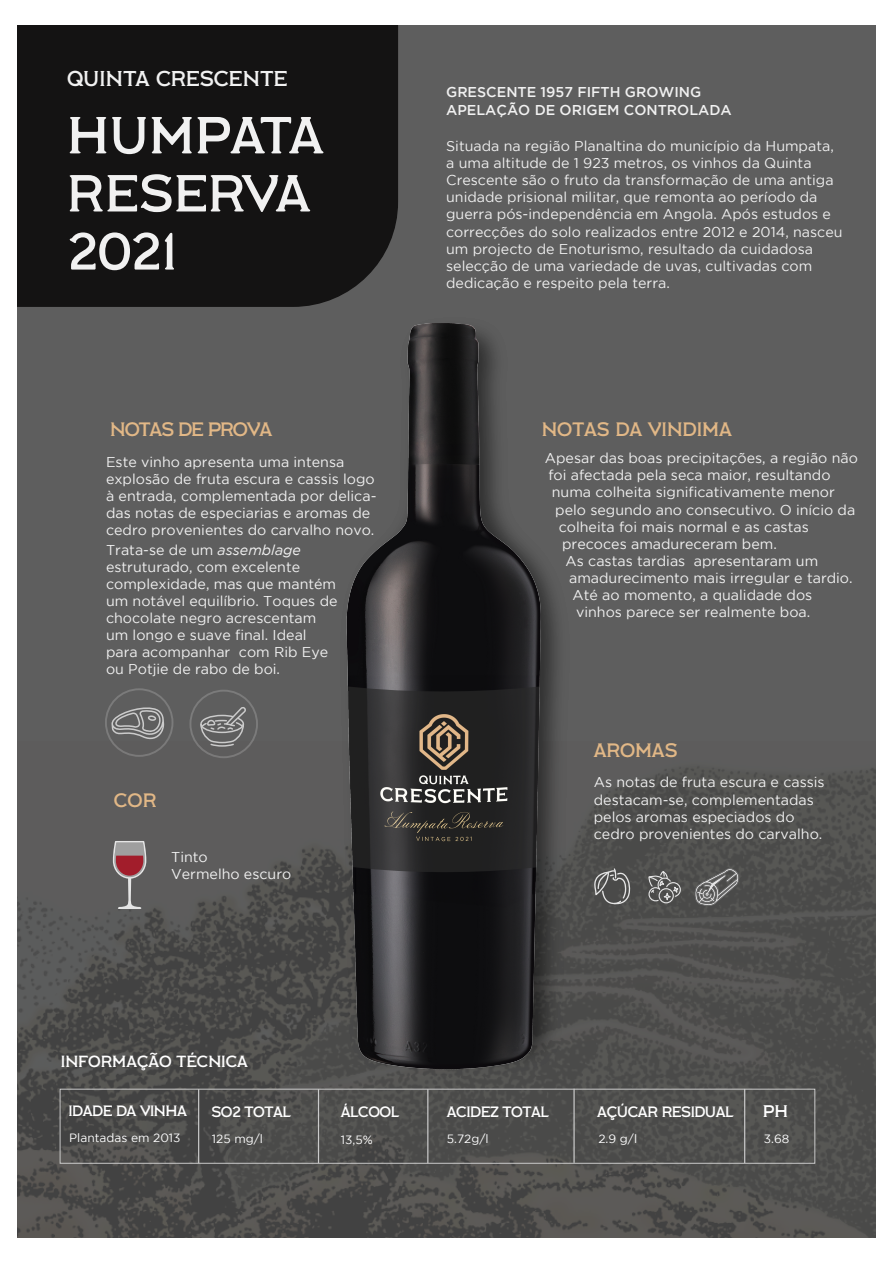
<style>
.page{position:relative;width:893px;height:1263px;background:#fff}
.page>*{position:absolute;margin:0;border:0;box-sizing:border-box;transform-origin:0 0}
.t1{font:52.05px/58.1px "Labor Union";letter-spacing:.01em;color:#f1f1f1}
.t2{font:21.45px "Labor Union";color:#f1f1f1}
.t3{font:19.35px "Labor Union";color:#e2b887}
.t4{font:19.35px "Labor Union";letter-spacing:-.05em;color:#e2b887}
.t5{font:16.8px "Labor Union";color:#fff}
.t6{font:16.2px "Labor Union";color:#fff}
.t7{font:15px "Labor Union";letter-spacing:-.03em;color:#fff}
.t8{font:14.25px/17.1px "Gotham";color:#f1f1f1}
.t9{font:500 14.25px/18.1px "Gotham";color:#f1f1f1}
.t10{font:12px "Gotham";color:#fff}
.s1{font-style:italic}
</style>
<div class="page">
<div style="left:18px;top:25px;width:857px;height:1213px;background:#5e5e5e"></div>
<img style="left:18px;top:742px;width:857px;height:496px">
<div style="left:18px;top:25px;width:380px;height:282px;background:#141313"></div>
<svg style="left:113px;top:841px;width:33px;height:68px"></svg>
<div style="left:18px;top:25px;width:378px;height:78px;background:#141313"></div>
<div style="left:60px;top:1089px;width:755px;height:75px;border:1px solid #cbcbcb"></div>
<hr style="left:198px;top:1089px;width:1px;height:74px;background:#cbcbcb">
<hr style="left:318px;top:1089px;width:1px;height:74px;background:#cbcbcb">
<hr style="left:427px;top:1089px;width:1px;height:74px;background:#cbcbcb">
<hr style="left:573px;top:1089px;width:2px;height:74px;background:#cbcbcb">
<hr style="left:744px;top:1089px;width:1px;height:74px;background:#cbcbcb">
<svg style="left:648px;top:870px;width:33px;height:34px"></svg>
<svg style="left:694px;top:867px;width:45px;height:39px"></svg>
<svg style="left:593px;top:867px;width:38px;height:38px"></svg>
<img style="left:336px;top:599px;width:238px;height:480px">
<img style="left:338px;top:323px;width:214px;height:746px">
<div style="left:105px;top:688px;width:68px;height:69px;border:2px solid #cbcbcb;border-radius:50%"></div>
<svg style="left:111px;top:704px;width:53px;height:37px"></svg>
<div style="left:189px;top:690px;width:69px;height:68px;border:2px solid #cbcbcb;border-radius:50%"></div>
<svg style="left:200px;top:707px;width:48px;height:40px"></svg>
<h2 class="t2" style="left:67px;top:65px;width:222px">QUINTA CRESCENTE</h2>
<h1 class="t1" style="left:67px;top:106px;width:258px">HUMPATA<br>RESERVA<br>2021</h1>
<h3 class="t4" style="left:110px;top:418px;width:164px">NOTAS DE PROVA</h3>
<p class="t8" style="left:106px;top:453px;width:272px">Este vinho apresenta uma intensa explosão de fruta escura e cassis logo à entrada, complementada por delica&shy;das notas de especiarias e aromas de cedro provenientes do carvalho novo.</p>
<p class="t8" style="left:106px;top:541px;width:233px">Trata-se de um <span class="s1">assemblage </span>estruturado, com excelente complexidade, mas que mantém um notável equilíbrio. Toques de chocolate negro acrescentam um longo e suave final. Ideal para acompanhar com Rib Eye ou Potjie de rabo de boi.</p>
<h3 class="t3" style="left:114px;top:788px;width:44px">COR</h3>
<p class="t8" style="left:171px;top:848px;width:122px">Tinto<br>Vermelho escuro</p>
<p class="t9" style="left:446px;top:82px;width:287px">GRESCENTE 1957 FIFTH GROWING<br>APELAÇÃO DE ORIGEM CONTROLADA</p>
<p class="t8" style="left:446px;top:137px;width:398px">Situada na região Planaltina do município da Humpata, a uma altitude de 1 923 metros, os vinhos da Quinta Crescente são o fruto da transformação de uma antiga unidade prisional militar, que remonta ao período da guerra pós-independência em Angola. Após estudos e correcções do solo realizados entre 2012 e 2014, nasceu um projecto de Enoturismo, resultado da cuidadosa selecção de uma variedade de uvas, cultivadas com dedicação e respeito pela terra.</p>
<h3 class="t3" style="left:542px;top:418px;width:192px">NOTAS DA VINDIMA</h3>
<p class="t8" style="left:545px;top:449px;width:315px">Apesar das boas precipitações, a região não</p>
<p class="t8" style="left:548px;top:466px;width:284px">foi afectada pela seca maior, resultando</p>
<p class="t8" style="left:552px;top:484px;width:285px">numa colheita significativamente menor</p>
<p class="t8" style="left:555px;top:501px;width:302px">pelo segundo ano consecutivo. O início da</p>
<p class="t8" style="left:559px;top:518px;width:252px">colheita foi mais normal e as castas</p>
<p class="t8" style="left:562px;top:535px;width:216px">precoces amadureceram bem.</p>
<p class="t8" style="left:566px;top:552px;width:254px">As castas tardias apresentaram um</p>
<p class="t8" style="left:569px;top:569px;width:285px">amadurecimento mais irregular e tardio.</p>
<p class="t8" style="left:573px;top:586px;width:241px">Até ao momento, a qualidade dos</p>
<p class="t8" style="left:576px;top:603px;width:236px">vinhos parece ser realmente boa.</p>
<h3 class="t3" style="left:594px;top:738px;width:85px">AROMAS</h3>
<p class="t8" style="left:594px;top:774px;width:232px">As notas de fruta escura e cassis destacam-se, complementadas pelos aromas especiados do cedro provenientes do carvalho.</p>
<p class="t6" style="left:61px;top:1051px;width:189px">INFORMAÇÃO TÉCNICA</p>
<p class="t7" style="left:68px;top:1102px;width:120px">IDADE DA VINHA</p>
<p class="t10" style="left:69px;top:1131px;width:113px">Plantadas em 2013</p>
<p class="t7" style="left:211px;top:1102px;width:81px">SO2 TOTAL</p>
<p class="t7" style="left:597px;top:1102px;width:138px">AÇÚCAR RESIDUAL</p>
<p class="t10" style="left:212px;top:1132px;width:53px">125 mg/l</p>
<p class="t10" style="left:341px;top:1133px;width:33px">13,5%</p>
<p class="t10" style="left:447px;top:1132px;width:43px">5.72g/l</p>
<p class="t10" style="left:598px;top:1132px;width:40px">2.9 g/l</p>
<p class="t7" style="left:341px;top:1102px;width:60px">ÁLCOOL</p>
<p class="t7" style="left:447px;top:1102px;width:104px">ACIDEZ TOTAL</p>
<p class="t5" style="left:763px;top:1100px;width:27px">PH</p>
<p class="t10" style="left:764px;top:1132px;width:27px">3.68</p>
</div>
